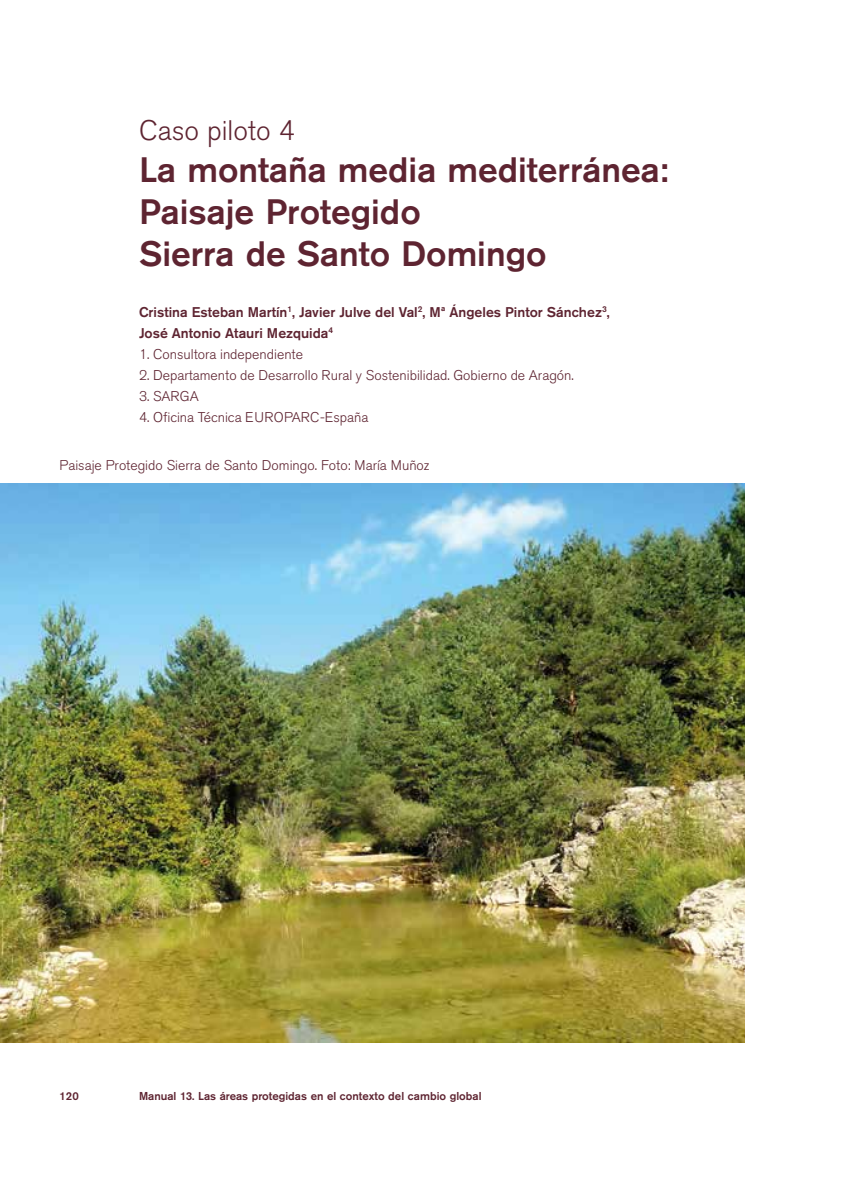
<style>
.page{position:relative;width:844px;height:1191px;background:#fff}
.page>*{position:absolute;margin:0;border:0;box-sizing:border-box;transform-origin:0 0}
.t1{font:500 35px/42px "Akzidenz Grotesk Pro";color:#5e2431}
.t2{font:300 28px "Akzidenz Grotesk Pro";color:#5e2431}
.t3{font:300 14px "Akzidenz Grotesk Pro";color:#5e2431}
.t4{font:500 14px/21px "Akzidenz Grotesk Pro";color:#5e2431}
.t5{font:500 11.38px "Akzidenz Grotesk Pro";color:#5e2431}
</style>
<div class="page">
<img style="left:0;top:484px;width:744px;height:558px">
<h2 class="t2" style="left:139px;top:112px;width:157px">Caso piloto 4</h2>
<h1 class="t1" style="left:139px;top:148px;width:531px">La montaña media mediterránea:<br>Paisaje Protegido<br>Sierra de Santo Domingo</h1>
<p class="t4" style="left:139px;top:301px;width:472px">Cristina Esteban Martín<sup>1</sup>, Javier Julve del Val<sup>2</sup>, Mª Ángeles Pintor Sánchez<sup>3</sup>,<br>José Antonio Atauri Mezquida<sup>4</sup></p>
<p class="t3" style="left:139px;top:345px;width:165px">1. Consultora independiente</p>
<p class="t3" style="left:139px;top:366px;width:436px">2. Departamento de Desarrollo Rural y Sostenibilidad. Gobierno de Aragón.</p>
<p class="t3" style="left:139px;top:387px;width:61px">3. SARGA</p>
<p class="t3" style="left:139px;top:408px;width:231px">4. Oficina Técnica EUROPARC-España</p>
<p class="t3" style="left:60px;top:455px;width:371px">Paisaje Protegido Sierra de Santo Domingo. Foto: María Muñoz</p>
<p class="t5" style="left:60px;top:1089px;width:21px">120</p>
<p class="t5" style="left:139px;top:1089px;width:344px">Manual 13. Las áreas protegidas en el contexto del cambio global</p>
</div>
